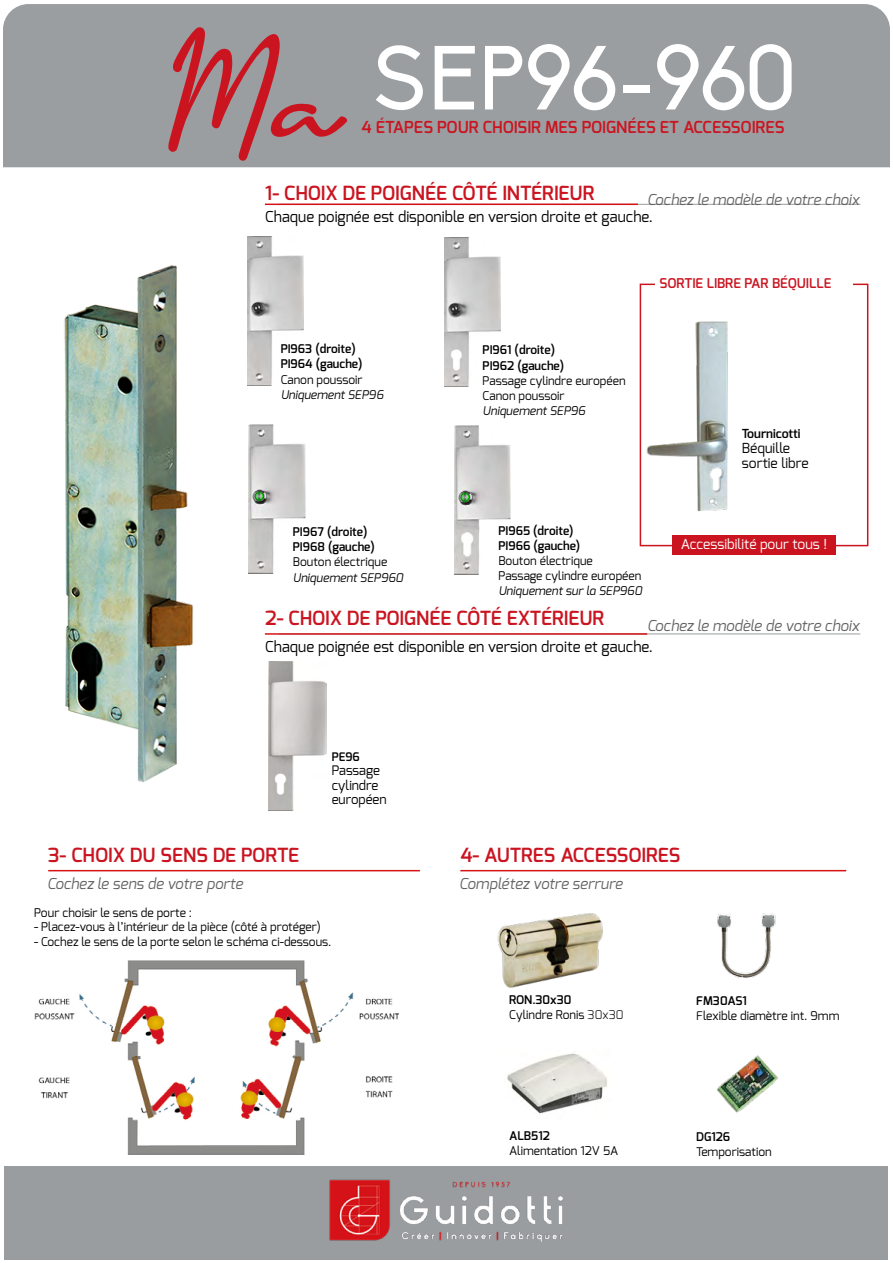
<style>
.page{position:relative;width:893px;height:1263px;background:#fff}
.page>*{position:absolute;margin:0;border:0;box-sizing:border-box;transform-origin:0 0}
.t1{font:89.25px "Biko";color:#fff}
.t2{font:600 19.5px "Exo";color:#ca1521}
.t3{font:600 16.5px "Exo";color:#ca1521}
.t4{font:15px "Exo";color:#000}
.t5{font:italic 15px "Exo";color:#646363}
.t6{font:13.8px "Exo";color:#fff}
.t7{font:13.8px/15.1px "Exo";color:#000}
.t8{font:600 13.5px "Exo";color:#ca1521}
.t9{font:13.2px/14.4px "Exo";color:#000}
.t10{font:600 12.45px "Exo";color:#000}
.t11{font:12px/15.1px "Exo";color:#000}
.t12{font:600 12px/15.1px "Exo";color:#000}
.t13{font:italic 12px "Exo";color:#000}
.t14{font:600 11.85px "Exo";color:#000}
.s1{font-family:"a Accountant Signature";font-size:177.9px;color:#ca1521}
.s2{font-weight:600}
.s3{font-weight:300}
</style>
<div class="page">
<div style="left:3px;top:4px;width:887px;height:163px;background:#9a9ea1"></div>
<div style="left:5px;top:1166px;width:883px;height:94px;background:#9a9da0"></div>
<img style="left:329px;top:1179px;width:234px;height:63px">
<img style="left:269px;top:661px;width:57px;height:149px">
<img style="left:454px;top:426px;width:57px;height:148px">
<img style="left:249px;top:425px;width:56px;height:149px">
<img style="left:247px;top:236px;width:56px;height:149px">
<img style="left:445px;top:237px;width:55px;height:149px">
<img style="left:64px;top:265px;width:129px;height:517px">
<hr style="left:279px;top:204px;width:581px;height:1px;background:#9a9ea1">
<hr style="left:279px;top:634px;width:581px;height:1px;background:#9a9ea1">
<hr style="left:265px;top:204px;width:373px;height:1px;background:#d51317">
<hr style="left:265px;top:633px;width:382px;height:2px;background:#d51317">
<img style="left:639px;top:304px;width:89px;height:229px">
<div style="left:640px;top:284px;width:228px;height:262px;border:2px solid #ca1521"></div>
<div style="left:672px;top:535px;width:164px;height:20px;background:#ca1521"></div>
<div style="left:655px;top:274px;width:198px;height:23px;background:#fff"></div>
<img style="left:34px;top:960px;width:364px;height:195px">
<hr style="left:48px;top:870px;width:372px;height:1px;background:#d51317">
<hr style="left:460px;top:870px;width:386px;height:1px;background:#d51317">
<img style="left:497px;top:913px;width:106px;height:75px">
<img style="left:507px;top:1053px;width:101px;height:61px">
<img style="left:717px;top:913px;width:59px;height:65px">
<img style="left:717px;top:1055px;width:62px;height:58px">
<h1 class="t1" style="left:157px;top:29px;width:642px"><span class="s1">Ma</span> SEP96-960</h1>
<h2 class="t2" style="left:265px;top:181px;width:331px">1- CHOIX DE POIGNÉE CÔTÉ INTÉRIEUR</h2>
<h3 class="t3" style="left:362px;top:116px;width:424px">4 ÉTAPES POUR CHOISIR MES POIGNÉES ET ACCESSOIRES</h3>
<p class="t5" style="left:647px;top:190px;width:214px">Cochez le modèle de votre choix</p>
<p class="t4" style="left:265px;top:207px;width:389px">Chaque poignée est disponible en version droite et gauche.</p>
<p class="t8" style="left:659px;top:274px;width:174px">SORTIE LIBRE PAR BÉQUILLE</p>
<p class="t12" style="left:281px;top:341px;width:83px">PI963 (droite)<br>PI964 (gauche)</p>
<p class="t11" style="left:281px;top:372px;width:84px">Canon poussoir</p>
<p class="t13" style="left:281px;top:387px;width:104px">Uniquement SEP96</p>
<p class="t12" style="left:483px;top:342px;width:83px">PI961 (droite)<br>PI962 (gauche)</p>
<p class="t11" style="left:483px;top:373px;width:144px">Passage cylindre européen<br>Canon poussoir</p>
<p class="t13" style="left:483px;top:403px;width:104px">Uniquement SEP96</p>
<p class="t10" style="left:742px;top:425px;width:60px">Tournicotti</p>
<p class="t7" style="left:742px;top:440px;width:68px">Béquille sortie libre</p>
<p class="t12" style="left:293px;top:524px;width:84px">PI967 (droite)<br>PI968 (gauche)</p>
<p class="t11" style="left:293px;top:554px;width:96px">Bouton électrique</p>
<p class="t13" style="left:293px;top:569px;width:112px">Uniquement SEP960</p>
<p class="t12" style="left:498px;top:522px;width:83px">PI965 (droite)<br>PI966 (gauche)</p>
<p class="t11" style="left:498px;top:553px;width:144px">Bouton électrique<br>Passage cylindre européen</p>
<p class="t13" style="left:498px;top:583px;width:145px">Uniquement sur la SEP960</p>
<p class="t6" style="left:681px;top:535px;width:148px">Accessibilité pour tous !</p>
<h2 class="t2" style="left:265px;top:605px;width:340px">2- CHOIX DE POIGNÉE CÔTÉ EXTÉRIEUR</h2>
<p class="t5" style="left:647px;top:616px;width:214px">Cochez le modèle de votre choix</p>
<p class="t4" style="left:265px;top:637px;width:389px">Chaque poignée est disponible en version droite et gauche.</p>
<p class="t14" style="left:332px;top:749px;width:30px">PE96</p>
<p class="t9" style="left:332px;top:763px;width:56px">Passage cylindre européen</p>
<h2 class="t2" style="left:48px;top:842px;width:253px">3- CHOIX DU SENS DE PORTE</h2>
<h2 class="t2" style="left:460px;top:842px;width:221px">4- AUTRES ACCESSOIRES</h2>
<p class="t5" style="left:47px;top:874px;width:198px">Cochez le sens de votre porte</p>
<p class="t5" style="left:459px;top:874px;width:165px">Complétez votre serrure</p>
<p class="t11" style="left:34px;top:905px;width:160px">Pour choisir le sens de porte :</p>
<p class="t11" style="left:34px;top:919px;width:288px">- Placez-vous à l’intérieur de la pièce (côté à protéger)</p>
<p class="t11" style="left:34px;top:933px;width:299px">- Cochez le sens de la porte selon le schéma ci-dessous.</p>
<p class="t11" style="left:509px;top:992px;width:116px"><span class="s2">RON.30x30<br></span>Cylindre Ronis <span class="s3">30x30</span></p>
<p class="t12" style="left:509px;top:1128px;width:42px">ALB512</p>
<p class="t11" style="left:509px;top:1143px;width:111px">Alimentation 12V 5A</p>
<p class="t12" style="left:696px;top:993px;width:52px">FM30AS1</p>
<p class="t11" style="left:696px;top:1008px;width:145px">Flexible diamètre int. 9mm</p>
<p class="t12" style="left:696px;top:1129px;width:35px">DG126</p>
<p class="t11" style="left:696px;top:1144px;width:77px">Temporisation</p>
</div>
